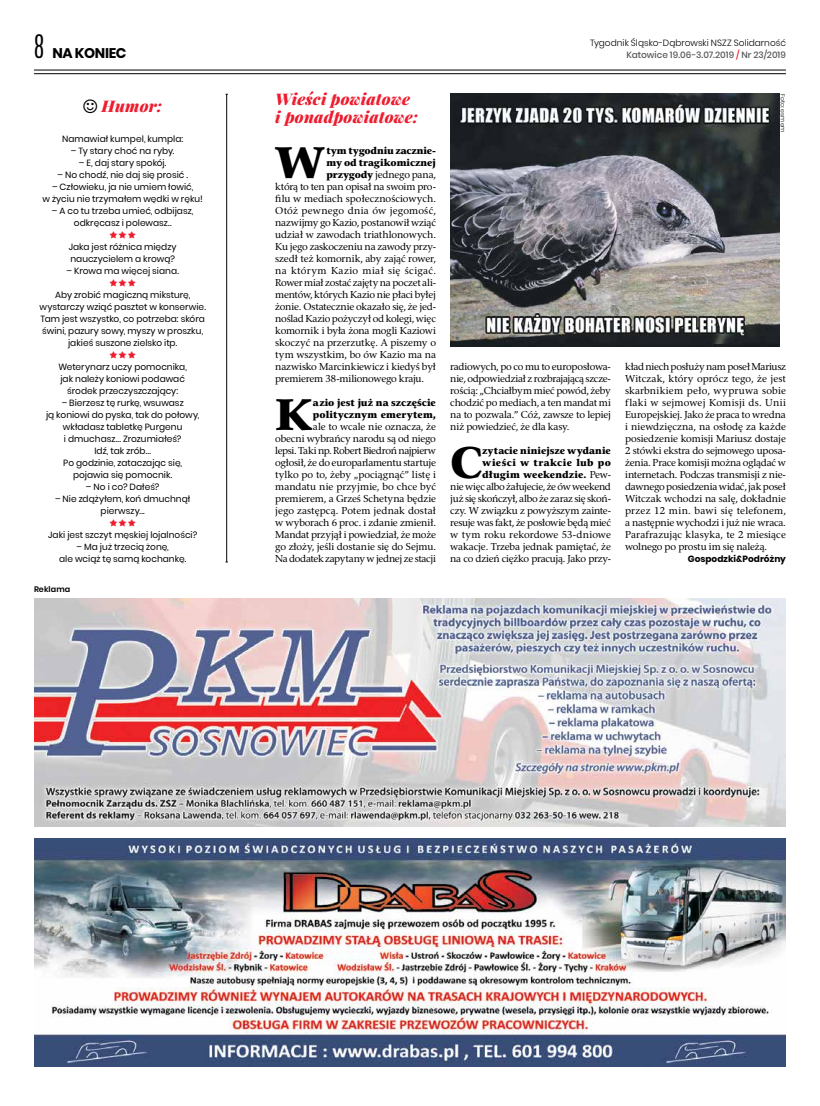
<style>
.page{position:relative;width:820px;height:1106px;background:#fff}
.page>*{position:absolute;margin:0;border:0;box-sizing:border-box;transform-origin:0 0}
.t1{font:44.3px "Rashel EFN Black";color:#000}
.t2{font:300 27px "Antonio";color:#000}
.t3{font:italic 900 16px/18px "Playfair Display";letter-spacing:.01em;color:#ed1c2e}
.t4{font:700 14px "Poppins";letter-spacing:-.025em;color:#000}
.t5{font:10px/12px "Rashel EFN";letter-spacing:-.015em;color:#000;text-align:justify}
.t6{font:10px/12px "Rashel EFN Black";letter-spacing:-.005em;color:#000}
.t7{font:9px/12px "Poppins";color:#000;text-align:center}
.t8{font:300 9px "Poppins";color:#000}
.t9{font:500 9px "Poppins";color:#58595b}
.t10{font:700 9px "Poppins";letter-spacing:.005em;color:#000}
.t11{font:600 8px "Poppins";letter-spacing:.01em;color:#000}
.t12{font:300 6px "Poppins";letter-spacing:.01em;color:#000}
.s1{font-family:"Rashel EFN Black"}
.s2{color:#ed1c2e}
.s3{font-family:"Rashel EFN"}
</style>
<div class="page">
<hr style="left:34px;top:70px;width:751px;height:1px;background:#000">
<hr style="left:34px;top:73px;width:751px;height:1px;background:#000">
<img style="left:450px;top:94px;width:329px;height:252px">
<hr style="left:226px;top:94px;width:1px;height:468px;background:#000">
<img style="left:34px;top:598px;width:751px;height:228px">
<img style="left:34px;top:838px;width:751px;height:228px">
<h2 class="t2" style="left:34px;top:27px;width:11px">8</h2>
<h3 class="t4" style="left:52px;top:45px;width:75px">NA KONIEC</h3>
<h3 class="t3" style="left:101px;top:96px;width:62px">Humor:</h3>
<h3 class="t3" style="left:275px;top:90px;width:144px">Wieści powiatowe i ponadpowiatowe:</h3>
<h1 class="t1" style="left:275px;top:135px;width:51px">W</h1>
<p class="t6" style="left:326px;top:145px;width:111px">tym tygodniu zacznie&shy;my od tragikomicznej</p>
<p class="t7" style="left:62px;top:133px;width:123px">Namawiał kumpel, kumpla:</p>
<p class="t7" style="left:71px;top:145px;width:105px">– Ty stary choć na ryby.</p>
<p class="t7" style="left:79px;top:157px;width:89px">– E, daj stary spokój.</p>
<p class="t7" style="left:57px;top:169px;width:132px">– No chodź, nie daj się prosić .</p>
<p class="t7" style="left:42px;top:181px;width:162px">– Człowieku, ja nie umiem łowić,<br>w życiu nie trzymałem wędki w ręku!</p>
<p class="t7" style="left:52px;top:205px;width:143px">– A co tu trzeba umieć, odbijasz, odkręcasz i polewasz..</p>
<p class="t7" style="left:69px;top:241px;width:109px;text-align:left">Jaka jest różnica między nauczycielem a krową?</p>
<p class="t7" style="left:67px;top:265px;width:114px">– Krowa ma więcej siana.</p>
<p class="t7" style="left:40px;top:289px;width:168px">Aby zrobić magiczną miksturę, wystarczy wziąć pasztet w konserwie.<br>Tam jest wszystko, co potrzeba: skóra świni, pazury sowy, myszy w proszku, jakieś suszone zielsko itp.</p>
<p class="t7" style="left:58px;top:361px;width:130px">Weterynarz uczy pomocnika, jak należy koniowi podawać środek przeczyszczający:</p>
<p class="t7" style="left:46px;top:397px;width:155px">– Bierzesz tę rurkę, wsuwasz<br>ją koniowi do pyska, tak do połowy, wkładasz tabletkę Purgenu<br>i dmuchasz... Zrozumiałeś?<br>Idź, tak zrób...<br>Po godzinie, zataczając się, pojawia się pomocnik.</p>
<p class="t7" style="left:86px;top:481px;width:75px">– No i co? Dałeś?</p>
<p class="t7" style="left:55px;top:493px;width:137px">– Nie zdążyłem, koń dmuchnął pierwszy...</p>
<p class="t7" style="left:48px;top:529px;width:150px">Jaki jest szczyt męskiej lojalności?</p>
<p class="t7" style="left:59px;top:541px;width:128px">– Ma już trzecią żonę,<br>ale wciąż tę samą kochankę.</p>
<p class="t5" style="left:275px;top:168px;width:162px;text-indent:51px"><span class="s1">przygody</span> jednego pana, którą to ten pan opisał na swoim pro&shy;filu w mediach społecznościowych.<br>Otóż pewnego dnia ów jegomość, nazwijmy go Kazio, postanowił wziąć udział w zawodach triathlonowych.<br>Ku jego zaskoczeniu na zawody przy&shy;szedł też komornik, aby zająć rower, na którym Kazio miał się ścigać.<br>Rower miał zostać zajęty na poczet ali&shy;mentów, których Kazio nie płaci byłej żonie. Ostatecznie okazało się, że jed&shy;noślad Kazio pożyczył od kolegi, więc komornik i była żona mogli Kaziowi skoczyć na przerzutkę. A piszemy o tym wszystkim, bo ów Kazio ma na nazwisko Marcinkiewicz i kiedyś był premierem 38-milionowego kraju.</p>
<h1 class="t1" style="left:275px;top:387px;width:38px">K</h1>
<p class="t6" style="left:313px;top:397px;width:124px">azio jest już na szczęście politycznym emerytem,</p>
<p class="t5" style="left:275px;top:420px;width:162px;text-indent:38px">ale to wcale nie oznacza, że obecni wybrańcy narodu są od niego lepsi. Taki np. Robert Biedroń najpierw ogłosił, że do europarlamentu startuje tylko po to, żeby „pociągnąć” listę i mandatu nie przyjmie, bo chce być premierem, a Grześ Schetyna będzie jego zastępcą. Potem jednak dostał w wyborach 6 proc. i zdanie zmienił.<br>Mandat przyjął i powiedział, że może go złoży, jeśli dostanie się do Sejmu.<br>Na dodatek zapytany w jednej ze stacji</p>
<p class="t11" style="left:34px;top:584px;width:38px">Reklama</p>
<p class="t8" style="left:590px;top:38px;width:197px">Tygodnik Śląsko-Dąbrowski NSZZ Solidarność</p>
<p class="t9" style="left:626px;top:50px;width:161px">Katowice 19.06-3.07.2019 <span class="s2">/</span> Nr 23/2019</p>
<p class="t12" style="left:786px;top:94px;width:40px;rotate:90deg">Foto: esmem</p>
<p class="t5" style="left:450px;top:360px;width:162px">radiowych, po co mu to europosłowa&shy;nie, odpowiedział z rozbrajającą szcze&shy;rością: „Chciałbym mieć powód, żeby chodzić po mediach, a ten mandat mi na to pozwala.” Cóż, zawsze to lepiej niż powiedzieć, że dla kasy.</p>
<h1 class="t1" style="left:450px;top:435px;width:34px">C</h1>
<p class="t6" style="left:482px;top:445px;width:130px;text-align:justify">zytacie niniejsze wydanie wieści w trakcie lub po długim weekendzie. <span class="s3">Pew-</span></p>
<p class="t5" style="left:450px;top:480px;width:162px">nie więc albo żałujecie, że ów weekend już się skończył, albo że zaraz się skoń&shy;czy. W związku z powyższym zainte&shy;resuje was fakt, że posłowie będą mieć w tym roku rekordowe 53-dniowe wakacje. Trzeba jednak pamiętać, że na co dzień ciężko pracują. Jako przy-</p>
<p class="t5" style="left:625px;top:360px;width:162px">kład niech posłuży nam poseł Mariusz Witczak, który oprócz tego, że jest skarbnikiem peło, wypruwa sobie flaki w sejmowej Komisji ds. Unii Europejskiej. Jako że praca to wredna i niewdzięczna, na osłodę za każde posiedzenie komisji Mariusz dostaje 2 stówki ekstra do sejmowego uposa&shy;żenia. Prace komisji można oglądać w internetach. Podczas transmisji z nie&shy;dawnego posiedzenia widać, jak poseł Witczak wchodzi na salę, dokładnie przez 12 min. bawi się telefonem, a następnie wychodzi i już nie wraca.<br>Parafrazując klasyka, te 2 miesiące wolnego po prostu im się należą.</p>
<p class="t10" style="left:687px;top:554px;width:100px">Gospodzki&amp;Podróżny</p>
</div>
